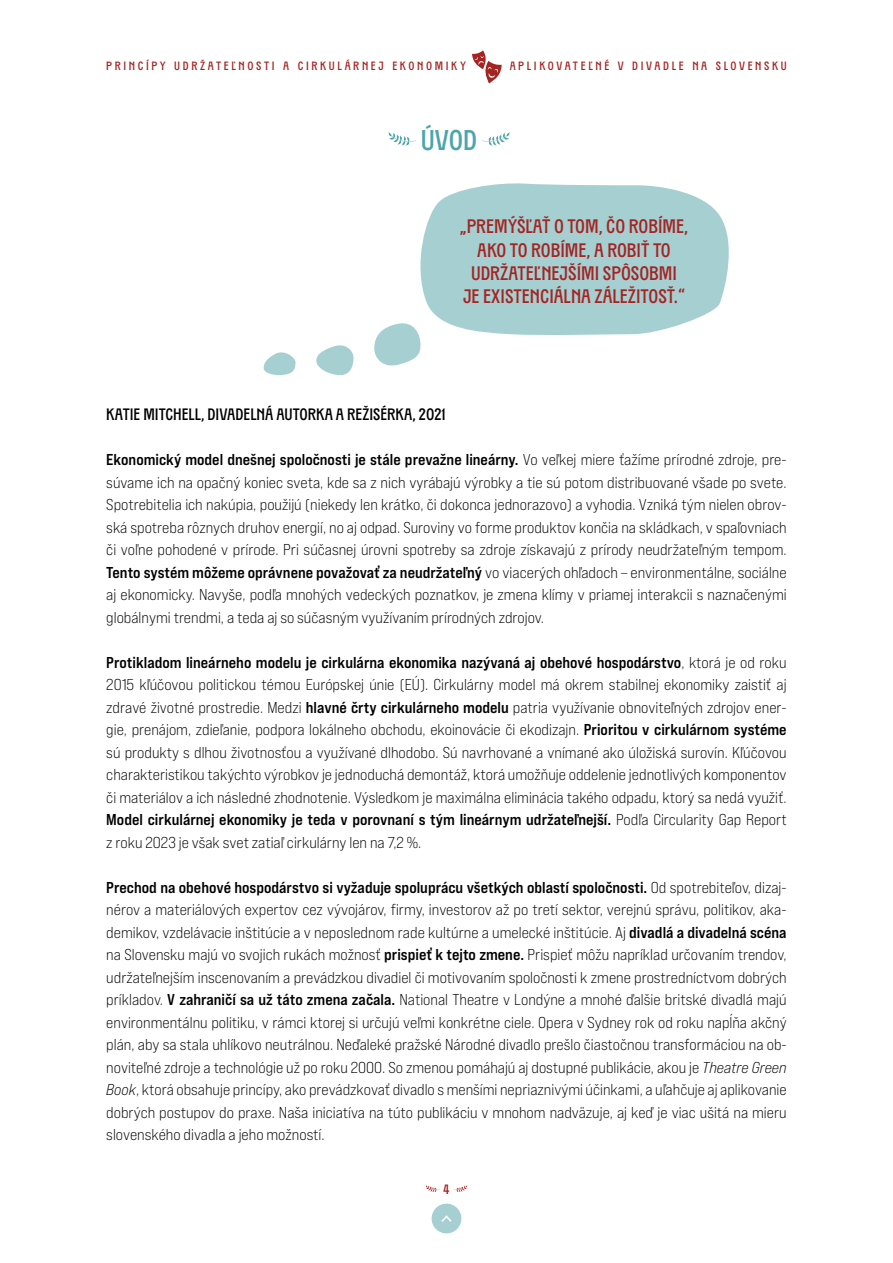
<style>
.page{position:relative;width:893px;height:1263px;background:#fff}
.page>*{position:absolute;margin:0;border:0;box-sizing:border-box;transform-origin:0 0}
.t1{font:28.5px "TXC Pearl";color:#4da5aa}
.t2{font:19.5px "TXC Pearl";color:#a42422}
.t3{font:16.5px "TXC Pearl";color:#000}
.t4{font:15.75px/22.5px "Bebas Neue Pro Exp Bk";color:#000;text-align:justify}
.t5{font:15.75px "Bebas Neue Pro Exp Bd";color:#000}
.t6{font:13.5px "TXC Pearl";color:#a42422}
.t7{font:12px "TXC Pearl";letter-spacing:.22em;color:#a42422}
.s1{font-family:"Bebas Neue Pro Exp Bk"}
.s2{font-family:"Bebas Neue Pro Exp Bd"}
.s3{font-family:"Bebas Neue Pro Exp Bk It"}
</style>
<div class="page">
<svg style="left:472px;top:50px;width:30px;height:33px"></svg>
<div style="left:432px;top:1203px;width:29px;height:30px;background:#a6cfd1;border-radius:50%"></div>
<svg style="left:441px;top:1215px;width:11px;height:7px"></svg>
<svg style="left:454px;top:1185px;width:13px;height:7px"></svg>
<svg style="left:426px;top:1185px;width:13px;height:7px"></svg>
<svg style="left:388px;top:132px;width:28px;height:14px"></svg>
<svg style="left:482px;top:132px;width:28px;height:14px"></svg>
<svg style="left:420px;top:183px;width:309px;height:152px;background:#afd4d6"></svg>
<svg style="left:316px;top:345px;width:37px;height:30px"></svg>
<svg style="left:264px;top:352px;width:32px;height:23px"></svg>
<svg style="left:374px;top:323px;width:46px;height:43px"></svg>
<p class="t7" style="left:106px;top:59px;width:361px">PRINCÍPY UDRŽATEĽNOSTI A CIRKULÁRNEJ EKONOMIKY</p>
<p class="t7" style="left:510px;top:59px;width:278px">APLIKOVATEĽNÉ V DIVADLE NA SLOVENSKU</p>
<h1 class="t1" style="left:421px;top:124px;width:58px">ÚVOD</h1>
<p class="t2" style="left:460px;top:215px;width:179px">„PREMÝŠĽAŤ OTOM, ČO ROBÍME</p>
<p class="t2" style="left:684px;top:215px;width:6px">,</p>
<p class="t2" style="left:477px;top:239px;width:64px">AKO TOROBÍME</p>
<p class="t2" style="left:587px;top:239px;width:30px">, AROBIŤ</p>
<p class="t2" style="left:653px;top:239px;width:10px">TO</p>
<p class="t2" style="left:471px;top:262px;width:10px">UDRŽATEĽNEJ</p>
<p class="t2" style="left:568px;top:262px;width:73px">ŠÍMI SPÔSOBMI</p>
<p class="t2" style="left:463px;top:286px;width:47px">JE EXISTENCIÁLNA</p>
<p class="t2" style="left:594px;top:286px;width:9px">ZÁLEŽITOSŤ</p>
<p class="t2" style="left:674px;top:286px;width:13px">.“</p>
<p class="t3" style="left:106px;top:405px;width:16px">KATIE</p>
<p class="t3" style="left:143px;top:405px;width:19px">MITCHELL</p>
<p class="t3" style="left:201px;top:405px;width:15px">, DIVADELNÁ</p>
<p class="t3" style="left:276px;top:405px;width:10px">AUTORKA</p>
<p class="t3" style="left:336px;top:405px;width:8px">AREŽISÉRKA</p>
<p class="t3" style="left:412px;top:405px;width:35px">, 2021</p>
<p class="t5" style="left:106px;top:450px;width:682px">Ekonomický model dnešnej spoločnosti je stále prevažne lineárny. <span class="s1">Vo veľkej miere ťažíme prírodné zdroje, pre-</span></p>
<p class="t4" style="left:106px;top:471px;width:682px">súvame ich na opačný koniec sveta, kde sa z nich vyrábajú výrobky a tie sú potom distribuované všade po svete.<br>Spotrebitelia ich nakúpia, použijú (niekedy len krátko, či dokonca jednorazovo) a vyhodia. Vzniká tým nielen obrov&shy;ská spotreba rôznych druhov energií, no aj odpad. Suroviny vo forme produktov končia na skládkach, v spaľovniach či voľne pohodené v prírode. Pri súčasnej úrovni spotreby sa zdroje získavajú z prírody neudržateľným tempom.</p>
<p class="t5" style="left:106px;top:562px;width:682px">Tento systém môžeme oprávnene považovať za neudržateľný <span class="s1">vo viacerých ohľadoch – environmentálne, sociálne</span></p>
<p class="t4" style="left:106px;top:583px;width:682px">aj ekonomicky. Navyše, podľa mnohých vedeckých poznatkov, je zmena klímy v priamej interakcii s naznačenými globálnymi trendmi, a teda aj so súčasným využívaním prírodných zdrojov.</p>
<p class="t5" style="left:106px;top:652px;width:682px">Protikladom lineárneho modelu je cirkulárna ekonomika nazývaná aj obehové hospodárstvo<span class="s1">, ktorá je od roku</span></p>
<p class="t4" style="left:106px;top:673px;width:682px">2015 kľúčovou politickou témou Európskej únie (EÚ). Cirkulárny model má okrem stabilnej ekonomiky zaistiť aj zdravé životné prostredie. Medzi <span class="s2">hlavné črty cirkulárneho modelu</span> patria využívanie obnoviteľných zdrojov ener&shy;gie, prenájom, zdieľanie, podpora lokálneho obchodu, ekoinovácie či ekodizajn. <span class="s2">Prioritou v cirkulárnom systéme </span>sú produkty s dlhou životnosťou a využívané dlhodobo. Sú navrhované a vnímané ako úložiská surovín. Kľúčovou charakteristikou takýchto výrobkov je jednoduchá demontáž, ktorá umožňuje oddelenie jednotlivých komponentov či materiálov a ich následné zhodnotenie. Výsledkom je maximálna eliminácia takého odpadu, ktorý sa nedá využiť.</p>
<p class="t5" style="left:106px;top:810px;width:682px">Model cirkulárnej ekonomiky je teda v porovnaní s tým lineárnym udržateľnejší. <span class="s1">Podľa Circularity Gap Report</span></p>
<p class="t4" style="left:106px;top:831px;width:317px">z roku 2023 je však svet zatiaľ cirkulárny len na 7,2 %.</p>
<p class="t5" style="left:106px;top:877px;width:682px">Prechod na obehové hospodárstvo si vyžaduje spoluprácu všetkých oblastí spoločnosti. <span class="s1">Od spotrebiteľov, dizaj-</span></p>
<p class="t4" style="left:106px;top:898px;width:682px">nérov a materiálových expertov cez vývojárov, firmy, investorov až po tretí sektor, verejnú správu, politikov, aka&shy;demikov, vzdelávacie inštitúcie a v neposlednom rade kultúrne a umelecké inštitúcie. Aj <span class="s2">divadlá a divadelná scéna </span>na Slovensku majú vo svojich rukách možnosť <span class="s2">prispieť k tejto zmene.</span> Prispieť môžu napríklad určovaním trendov, udržateľnejším inscenovaním a prevádzkou divadiel či motivovaním spoločnosti k zmene prostredníctvom dobrých príkladov. <span class="s2">V zahraničí sa už táto zmena začala.</span> National Theatre v Londýne a mnohé ďalšie britské divadlá majú environmentálnu politiku, v rámci ktorej si určujú veľmi konkrétne ciele. Opera v Sydney rok od roku napĺňa akčný plán, aby sa stala uhlíkovo neutrálnou. Neďaleké pražské Národné divadlo prešlo čiastočnou transformáciou na ob&shy;noviteľné zdroje a technológie už po roku 2000. So zmenou pomáhajú aj dostupné publikácie, akou je <span class="s3">Theatre Green Book</span>, ktorá obsahuje princípy, ako prevádzkovať divadlo s menšími nepriaznivými účinkami, a uľahčuje aj aplikovanie dobrých postupov do praxe. Naša iniciatíva na túto publikáciu v mnohom nadväzuje, aj keď je viac ušitá na mieru slovenského divadla a jeho možností.</p>
<p class="t6" style="left:444px;top:1182px;width:7px">4</p>
</div>
